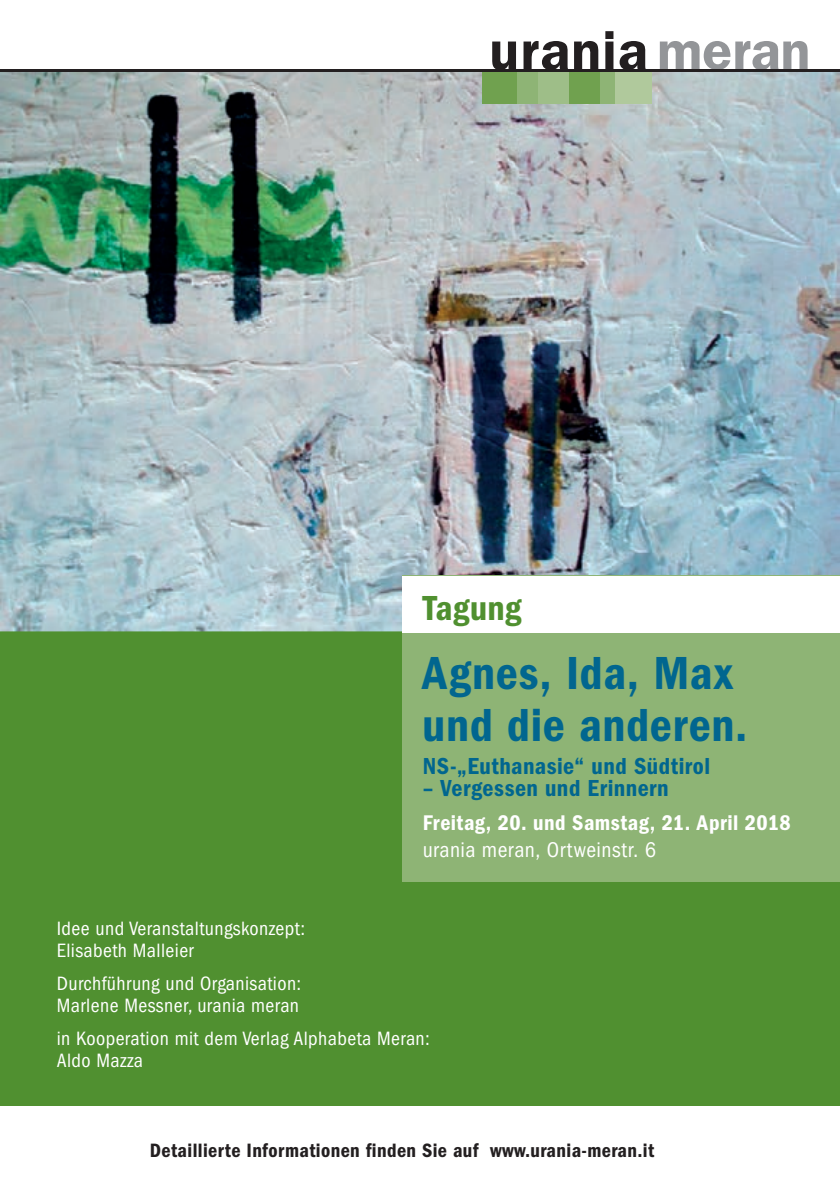
<style>
.page{position:relative;width:840px;height:1191px;background:#fff}
.page>*{position:absolute;margin:0;border:0;box-sizing:border-box;transform-origin:0 0}
.t1{font:48px/52px "ITC Franklin Gothic Std Dm Cd";letter-spacing:.015em;color:#01668f}
.t2{font:36px "ITC Franklin Gothic Std Dm Cd";color:#509030}
.t3{font:24px "ITC Franklin Gothic Std Dm Cd";letter-spacing:.02em;color:#01668f}
.t4{font:22px "ITC Franklin Gothic Std Dm Cd";letter-spacing:.02em;color:#fff}
.t5{font:condensed 22px "ITC Franklin Gothic Std";letter-spacing:.02em;color:#fff}
.t6{font:condensed 20px/22px "ITC Franklin Gothic Std";letter-spacing:.02em;color:#fff}
.t7{font:20px "ITC Franklin Gothic Std Dm Cd";letter-spacing:.02em;color:#231f20}
</style>
<div class="page">
<div style="left:0;top:595px;width:839px;height:511px;background:#509030"></div>
<img style="left:0;top:72px;width:839px;height:559px">
<svg style="left:659px;top:41px;width:148px;height:28px"></svg>
<svg style="left:492px;top:31px;width:153px;height:38px"></svg>
<div style="left:482px;top:69px;width:36px;height:35px;background:#70a14f"></div>
<div style="left:517px;top:69px;width:21px;height:35px;background:#8eb475"></div>
<div style="left:538px;top:69px;width:31px;height:35px;background:#9ebe88"></div>
<div style="left:569px;top:69px;width:31px;height:35px;background:#70a14f"></div>
<div style="left:600px;top:69px;width:16px;height:35px;background:#8eb475"></div>
<div style="left:615px;top:69px;width:36px;height:35px;background:#b0c99c"></div>
<hr style="left:0;top:69px;width:839px;height:3px;background:#231f20">
<div style="left:402px;top:575px;width:437px;height:307px;background:#8eb475"></div>
<div style="left:402px;top:575px;width:437px;height:57px;background:#fff"></div>
<h2 class="t2" style="left:422px;top:587px;width:100px">Tagung</h2>
<h1 class="t1" style="left:422px;top:647px;width:326px">Agnes, Ida, Max und die anderen.</h1>
<p class="t3" style="left:422px;top:752px;width:289px">NS-„Euthanasie“ und Südtirol</p>
<p class="t3" style="left:422px;top:774px;width:247px">– Vergessen und Erinnern</p>
<p class="t4" style="left:422px;top:810px;width:369px">Freitag, 20. und Samstag, 21. April 2018</p>
<p class="t5" style="left:422px;top:837px;width:235px">urania meran, Ortweinstr. 6</p>
<p class="t6" style="left:57px;top:918px;width:250px">Idee und Veranstaltungskonzept:<br>Elisabeth Malleier</p>
<p class="t6" style="left:57px;top:973px;width:246px">Durchführung und Organisation:<br>Marlene Messner, urania meran</p>
<p class="t6" style="left:57px;top:1028px;width:374px">in Kooperation mit dem Verlag Alphabeta Meran:<br>Aldo Mazza</p>
<p class="t7" style="left:150px;top:1139px;width:505px">Detaillierte Informationen finden Sie auf www.urania-meran.it</p>
</div>
